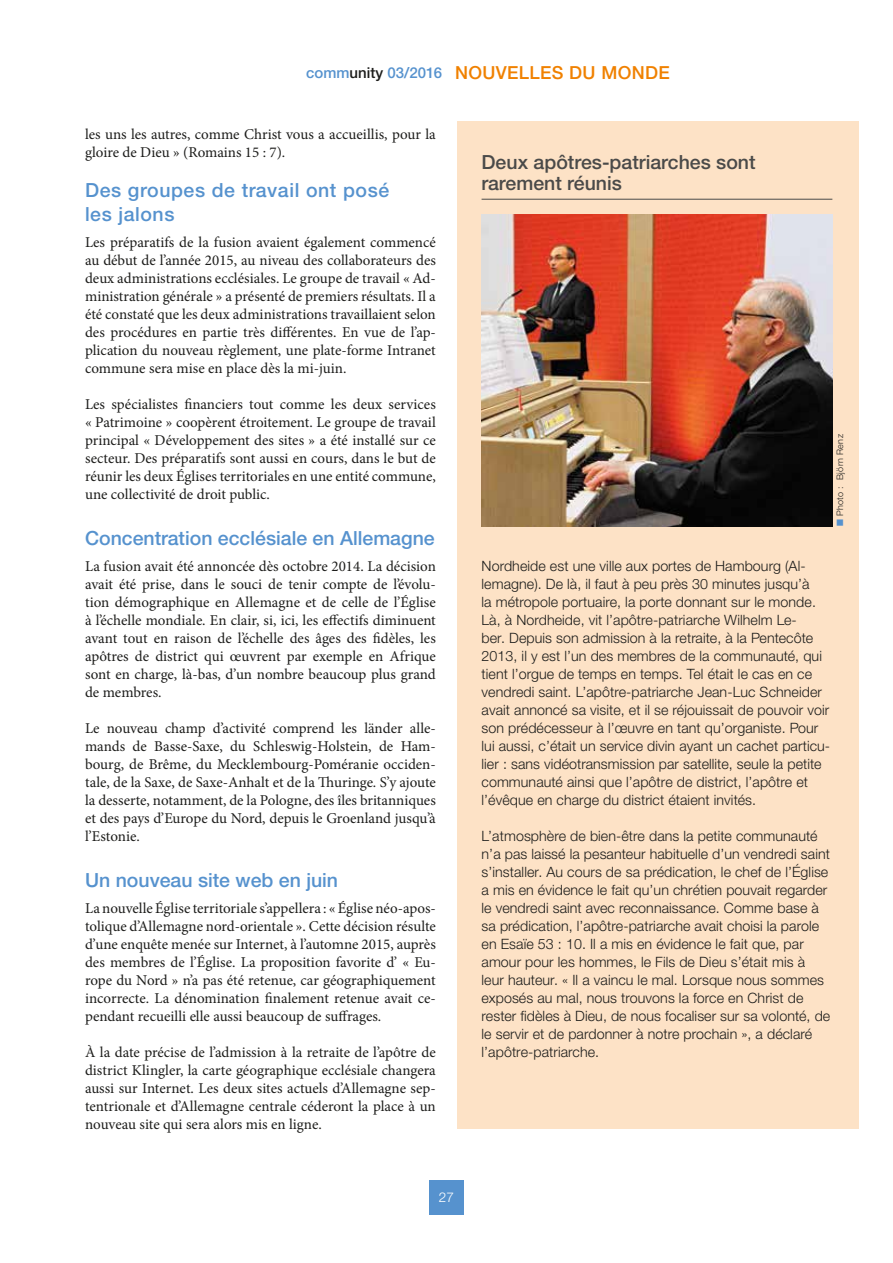
<style>
.page{position:relative;width:893px;height:1263px;background:#fff}
.page>*{position:absolute;margin:0;border:0;box-sizing:border-box;transform-origin:0 0}
.t1{font:500 19.5px "Helvetica Neue LTW1 G";color:#5692ce}
.t2{font:500 19.5px/21px "Helvetica Neue LTW1 G";color:#4a4a49}
.t3{font:500 19.5px/24px "Helvetica Neue LTW1 G";letter-spacing:.03em;color:#5692ce}
.t4{font:500 18px "Helvetica Neue LTW1 G";letter-spacing:.02em;color:#f08100}
.t5{font:15px/18px "Minion Pro";color:#1d1d1b;text-align:justify}
.t6{font:300 14.25px/18px "Helvetica Neue LTW1 G";letter-spacing:.005em;color:#1d1d1b}
.t7{font:300 13.5px "Helvetica Neue LTW1 G";color:#fff}
.t8{font:300 9px "Helvetica Neue LTW1 G";letter-spacing:.04em;color:#1d1d1b}
.s1{font-size:15px;color:#5692ce}
.s2{font-size:15px;color:#1d1d1b}
.s3{color:#5692ce}
</style>
<div class="page">
<div style="left:429px;top:1180px;width:34px;height:34px;background:#5692ce"></div>
<div style="left:457px;top:121px;width:402px;height:1008px;background:#fde2c6"></div>
<hr style="left:482px;top:199px;width:350px;height:1px;background:#4a4a49">
<img style="left:482px;top:214px;width:350px;height:312px">
<p class="t4" style="left:306px;top:61px;width:365px"><span class="s1">comm</span><span class="s2">unity</span> <span class="s1">03/2016</span> NOUVELLES DU MONDE</p>
<p class="t5" style="left:85px;top:125px;width:352px">les uns les autres, comme Christ vous a accueillis, pour la gloire de Dieu » (Romains 15 : 7).</p>
<h1 class="t3" style="left:85px;top:178px;width:306px">Des groupes de travail ont posé les jalons</h1>
<p class="t5" style="left:85px;top:233px;width:352px">Les préparatifs de la fusion avaient également commencé au début de l’année 2015, au niveau des collaborateurs des deux administrations ecclésiales. Le groupe de travail « Ad&shy;ministration générale » a présenté de premiers résultats. Il a été constaté que les deux administrations travaillaient selon des procédures en partie très différentes. En vue de l’ap&shy;plication du nouveau règlement, une plate-forme Intranet commune sera mise en place dès la mi-juin.</p>
<p class="t5" style="left:85px;top:395px;width:352px">Les spécialistes financiers tout comme les deux services « Patrimoine » coopèrent étroitement. Le groupe de travail principal « Développement des sites » a été installé sur ce secteur. Des préparatifs sont aussi en cours, dans le but de réunir les deux Églises territoriales en une entité commune, une collectivité de droit public.</p>
<h1 class="t1" style="left:85px;top:526px;width:351px">Concentration ecclésiale en Allemagne</h1>
<p class="t5" style="left:85px;top:557px;width:352px">La fusion avait été annoncée dès octobre 2014. La décision avait été prise, dans le souci de tenir compte de l’évolu&shy;tion démographique en Allemagne et de celle de l’Église à l’échelle mondiale. En clair, si, ici, les effectifs diminuent avant tout en raison de l’échelle des âges des fidèles, les apôtres de district qui œuvrent par exemple en Afrique sont en charge, là-bas, d’un nombre beaucoup plus grand de membres.</p>
<p class="t5" style="left:85px;top:719px;width:352px">Le nouveau champ d’activité comprend les länder alle&shy;mands de Basse-Saxe, du Schleswig-Holstein, de Ham&shy;bourg, de Brême, du Mecklembourg-Poméranie occiden&shy;tale, de la Saxe, de Saxe-Anhalt et de la Thuringe. S’y ajoute la desserte, notamment, de la Pologne, des îles britanniques et des pays d’Europe du Nord, depuis le Groenland jusqu’à l’Estonie.</p>
<h1 class="t1" style="left:85px;top:868px;width:255px">Un nouveau site web en juin</h1>
<p class="t5" style="left:85px;top:899px;width:352px">La nouvelle Église territoriale s’appellera : « Église néo-apos&shy;tolique d’Allemagne nord-orientale ». Cette décision résulte d’une enquête menée sur Internet, à l’automne 2015, auprès des membres de l’Église. La proposition favorite d’ « Eu&shy;rope du Nord » n’a pas été retenue, car géographiquement incorrecte. La dénomination finalement retenue avait ce&shy;pendant recueilli elle aussi beaucoup de suffrages.</p>
<p class="t5" style="left:85px;top:1043px;width:352px">À la date précise de l’admission à la retraite de l’apôtre de district Klingler, la carte géographique ecclésiale changera aussi sur Internet. Les deux sites actuels d’Allemagne sep&shy;tentrionale et d’Allemagne centrale céderont la place à un nouveau site qui sera alors mis en ligne.</p>
<p class="t7" style="left:439px;top:1189px;width:17px">27</p>
<h1 class="t2" style="left:482px;top:152px;width:276px">Deux apôtres-patriarches sont rarement réunis</h1>
<p class="t8" style="left:834px;top:526px;width:93px;rotate:-90deg"><span class="s3">■</span> Photo : Björn Renz</p>
<p class="t6" style="left:482px;top:557px;width:350px">Nordheide est une ville aux portes de Hambourg (Al&shy;lemagne). De là, il faut à peu près 30 minutes jusqu’à<br>la métropole portuaire, la porte donnant sur le monde.<br>Là, à Nordheide, vit l’apôtre-patriarche Wilhelm Le-<br>ber. Depuis son admission à la retraite, à la Pentecôte 2013, il y est l’un des membres de la communauté, qui tient l’orgue de temps en temps. Tel était le cas en ce vendredi saint. L’apôtre-patriarche Jean-Luc Schneider avait annoncé sa visite, et il se réjouissait de pouvoir voir son prédécesseur à l’œuvre en tant qu’organiste. Pour lui aussi, c’était un service divin ayant un cachet particu&shy;lier : sans vidéotransmission par satellite, seule la petite communauté ainsi que l’apôtre de district, l’apôtre et l’évêque en charge du district étaient invités.</p>
<p class="t6" style="left:482px;top:827px;width:350px">L’atmosphère de bien-être dans la petite communauté n’a pas laissé la pesanteur habituelle d’un vendredi saint s’installer. Au cours de sa prédication, le chef de l’Église a mis en évidence le fait qu’un chrétien pouvait regarder le vendredi saint avec reconnaissance. Comme base à sa prédication, l’apôtre-patriarche avait choisi la parole en Esaïe 53 : 10. Il a mis en évidence le fait que, par amour pour les hommes, le Fils de Dieu s’était mis à leur hauteur. « Il a vaincu le mal. Lorsque nous sommes exposés au mal, nous trouvons la force en Christ de rester fidèles à Dieu, de nous focaliser sur sa volonté, de le servir et de pardonner à notre prochain », a déclaré l’apôtre-patriarche.</p>
</div>
